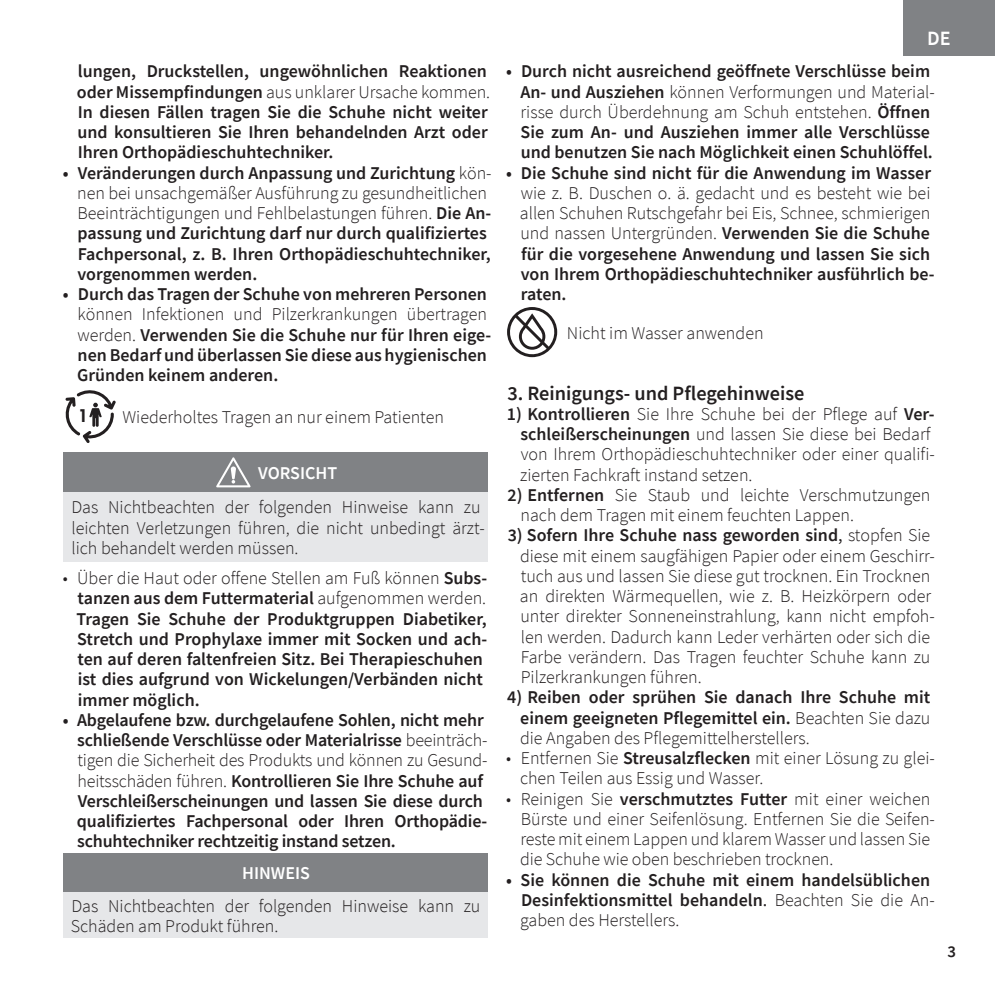
<style>
.page{position:relative;width:995px;height:995px;background:#fff}
.page>*{position:absolute;margin:0;border:0;box-sizing:border-box;transform-origin:0 0}
.t1{font:600 20.25px "Source Sans Pro";color:#231f20}
.t2{font:600 20.25px "Source Sans Pro";color:#fff}
.t3{font:600 18px/20.2px "Source Sans Pro";color:#231f20}
.t4{font:300 18px/20.2px "Source Sans Pro";color:#231f20}
.t5{font:600 18px "Source Sans Pro";color:#fff}
.t6{font:600 17.55px "Poppins";color:#231f20}
.t7{font:600 16.65px "Source Sans Pro";color:#231f20}
.s1{font-weight:300}
.s2{font-weight:600}
.s3{font-weight:400}
</style>
<div class="page">
<div style="left:903px;top:0;width:92px;height:55px;background:#808285"></div>
<svg style="left:66px;top:390px;width:50px;height:53px"></svg>
<div style="left:64px;top:453px;width:424px;height:39px;background:#808285"></div>
<div style="left:64px;top:492px;width:424px;height:69px;background:#e6e7e9"></div>
<svg style="left:216px;top:457px;width:35px;height:30px"></svg>
<div style="left:64px;top:853px;width:424px;height:39px;background:#808285"></div>
<div style="left:64px;top:892px;width:424px;height:46px;background:#e6e7e9"></div>
<svg style="left:507px;top:307px;width:50px;height:50px"></svg>
<p class="t3" style="left:77px;top:61px;width:415px">lungen, Druckstellen, ungewöhnlichen Reaktionen oder Missempfindungen <span class="s1">aus unklarer Ursache kommen.<br></span>In diesen Fällen tragen Sie die Schuhe nicht weiter und konsultieren Sie Ihren behandelnden Arzt oder Ihren Orthopädieschuhtechniker.</p>
<p class="t3" style="left:77px;top:162px;width:416px;text-indent:-14px">• Veränderungen durch Anpassung und Zurichtung <span class="s1">kön&shy;nen bei unsachgemäßer Ausführung zu gesundheitlichen Beeinträchtigungen und Fehlbelastungen führen.</span> Die An&shy;passung und Zurichtung darf nur durch qualifiziertes Fachpersonal, z. B. Ihren Orthopädieschuhtechniker, vorgenommen werden.</p>
<p class="t3" style="left:63px;top:284px;width:426px">• Durch das Tragen der Schuhe von mehreren Personen</p>
<p class="t3" style="left:77px;top:304px;width:416px"><span class="s1">können Infektionen und Pilzerkrankungen übertragen werden.</span> Verwenden Sie die Schuhe nur für Ihren eige&shy;nen Bedarf und überlassen Sie diese aus hygienischen Gründen keinem anderen.</p>
<p class="t6" style="left:80px;top:404px;width:8px">1</p>
<p class="t4" style="left:122px;top:407px;width:323px">Wiederholtes Tragen an nur einem Patienten</p>
<p class="t5" style="left:258px;top:461px;width:81px">VORSICHT</p>
<p class="t4" style="left:71px;top:497px;width:415px">Das Nichtbeachten der folgenden Hinweise kann zu leichten Verletzungen führen, die nicht unbedingt ärzt&shy;lich behandelt werden müssen.</p>
<p class="t3" style="left:77px;top:568px;width:412px;text-indent:-14px"><span class="s1">• Über die Haut oder offene Stellen am Fuß können</span> Subs&shy;tanzen aus dem Futtermaterial <span class="s1">aufgenommen werden.<br></span>Tragen Sie Schuhe der Produktgruppen Diabetiker, Stretch und Prophylaxe immer mit Socken und ach&shy;ten auf deren faltenfreien Sitz. Bei Therapieschuhen ist dies aufgrund von Wickelungen/Verbänden nicht immer möglich.</p>
<p class="t3" style="left:77px;top:709px;width:412px;text-indent:-14px">• Abgelaufene bzw. durchgelaufene Sohlen, nicht mehr schließende Verschlüsse oder Materialrisse <span class="s1">beeinträch&shy;tigen die Sicherheit des Produkts und können zu Gesund&shy;heitsschäden führen.</span> Kontrollieren Sie Ihre Schuhe auf Verschleißerscheinungen und lassen Sie diese durch qualifiziertes Fachpersonal oder Ihren Orthopädie&shy;schuhtechniker rechtzeitig instand setzen.</p>
<p class="t5" style="left:242px;top:862px;width:69px">HINWEIS</p>
<p class="t4" style="left:71px;top:896px;width:411px">Das Nichtbeachten der folgenden Hinweise kann zu<br>Schäden am Produkt führen.</p>
<p class="t2" style="left:927px;top:25px;width:25px">DE</p>
<p class="t3" style="left:520px;top:61px;width:416px;text-indent:-14px">• Durch nicht ausreichend geöffnete Verschlüsse beim An- und Ausziehen <span class="s1">können Verformungen und Material&shy;risse durch Überdehnung am Schuh entstehen.</span> Öffnen Sie zum An- und Ausziehen immer alle Verschlüsse und benutzen Sie nach Möglichkeit einen Schuhlöffel.</p>
<p class="t3" style="left:506px;top:162px;width:426px">• Die Schuhe sind nicht für die Anwendung im Wasser</p>
<p class="t3" style="left:520px;top:182px;width:416px"><span class="s1">wie z. B. Duschen o. ä. gedacht und es besteht wie bei allen Schuhen Rutschgefahr bei Eis, Schnee, schmierigen und nassen Untergründen.</span> Verwenden Sie die Schuhe für die vorgesehene Anwendung und lassen Sie sich von Ihrem Orthopädieschuhtechniker ausführlich be&shy;raten.</p>
<p class="t4" style="left:567px;top:323px;width:198px">Nicht im Wasser anwenden</p>
<p class="t1" style="left:507px;top:380px;width:299px">3. Reinigungs- und Pflegehinweise</p>
<p class="t4" style="left:520px;top:404px;width:416px;text-indent:-13px"><span class="s2">1) Kontrollieren</span> Sie Ihre Schuhe bei der Pflege auf <span class="s2">Ver&shy;schleißerscheinungen</span> und lassen Sie diese bei Bedarf von Ihrem Orthopädieschuhtechniker oder einer qualifi&shy;zierten Fachkraft instand setzen.</p>
<p class="t4" style="left:521px;top:485px;width:411px;text-indent:-13px"><span class="s2">2) Entfernen</span> Sie Staub und leichte Verschmutzungen nach dem Tragen mit einem feuchten Lappen.</p>
<p class="t4" style="left:520px;top:525px;width:416px;text-indent:-12px"><span class="s2">3) Sofern Ihre Schuhe nass geworden sind</span><span class="s3">,</span> stopfen Sie diese mit einem saugfähigen Papier oder einem Geschirr&shy;tuch aus und lassen Sie diese gut trocknen. Ein Trocknen an direkten Wärmequellen, wie z. B. Heizkörpern oder unter direkter Sonneneinstrahlung, kann nicht empfoh&shy;len werden. Dadurch kann Leder verhärten oder sich die Farbe verändern. Das Tragen feuchter Schuhe kann zu Pilzerkrankungen führen.</p>
<p class="t3" style="left:520px;top:687px;width:412px;text-align:justify;text-indent:-13px">4) Reiben oder sprühen Sie danach Ihre Schuhe mit einem geeigneten Pflegemittel ein. <span class="s1">Beachten Sie dazu die Angaben des Pflegemittelherstellers.</span></p>
<p class="t4" style="left:520px;top:748px;width:416px;text-indent:-14px">• Entfernen Sie <span class="s2">Streusalzflecken</span> mit einer Lösung zu glei&shy;chen Teilen aus Essig und Wasser.</p>
<p class="t4" style="left:520px;top:788px;width:416px;text-indent:-14px">• Reinigen Sie <span class="s2">verschmutztes Futter</span> mit einer weichen Bürste und einer Seifenlösung. Entfernen Sie die Seifen&shy;reste mit einem Lappen und klarem Wasser und lassen Sie die Schuhe wie oben beschrieben trocknen.</p>
<p class="t3" style="left:520px;top:869px;width:416px;text-indent:-14px">• Sie können die Schuhe mit einem handelsüblichen<br>Desinfektionsmittel behandeln<span class="s3">.</span> <span class="s1">Beachten Sie die An&shy;gaben des Herstellers.</span></p>
<p class="t7" style="left:947px;top:940px;width:10px">3</p>
</div>
